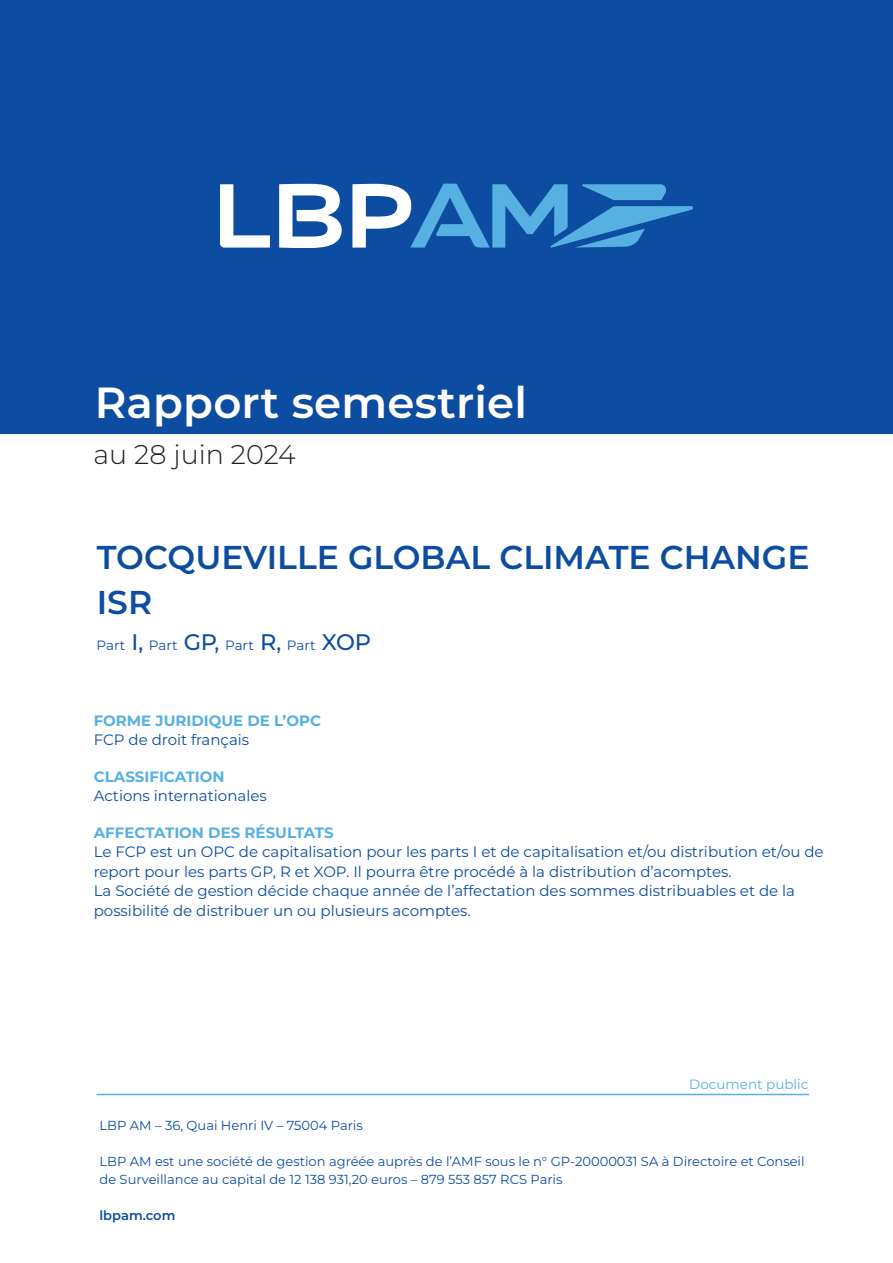
<style>
.page{position:relative;width:893px;height:1263px;background:#fff}
.page>*{position:absolute;margin:0;border:0;box-sizing:border-box;transform-origin:0 0}
.t1{font:600 43.5px "Montserrat";letter-spacing:.005em;color:#fff}
.t2{font:600 33px/45px "Montserrat";color:#0d4da1}
.t3{font:300 27px "Montserrat";color:#231f20}
.t4{font:15px/19.5px "Montserrat";color:#0d4da1}
.t5{font:700 15px "Montserrat";color:#57b0e2}
.t6{font:13.5px "Montserrat";color:#0d4da1}
.t7{font:13.5px "Montserrat";color:#57b0e2}
.t8{font:13.05px/18px "Montserrat";color:#0d4da1}
.t9{font:600 13.05px "Montserrat";color:#0d4da1}
.s1{font-weight:500;font-size:22.5px}
.s2{font-weight:500;font-size:21px}
</style>
<div class="page">
<div style="left:0;top:0;width:893px;height:434px;background:#0d4da1"></div>
<svg style="left:220px;top:184px;width:50px;height:64px"></svg>
<svg style="left:279px;top:184px;width:63px;height:64px"></svg>
<svg style="left:352px;top:184px;width:341px;height:64px"></svg>
<hr style="left:97px;top:1094px;width:712px;height:1px;background:#57b0e2">
<h1 class="t1" style="left:95px;top:374px;width:434px">Rapport semestriel</h1>
<h3 class="t3" style="left:94px;top:437px;width:204px">au 28 juin 2024</h3>
<h2 class="t2" style="left:97px;top:534px;width:714px">TOCQUEVILLE GLOBAL CLIMATE CHANGE<br>ISR</h2>
<p class="t6" style="left:97px;top:636px;width:276px">Part <span class="s1">I</span><span class="s2">,</span> Part <span class="s1">GP</span><span class="s2">,</span> Part <span class="s1">R</span><span class="s2">,</span> Part <span class="s1">XOP</span></p>
<p class="t5" style="left:94px;top:710px;width:229px">FORME JURIDIQUE DE L’OPC</p>
<p class="t4" style="left:94px;top:730px;width:157px">FCP de droit français</p>
<p class="t5" style="left:94px;top:766px;width:132px">CLASSIFICATION</p>
<p class="t4" style="left:94px;top:786px;width:174px">Actions internationales</p>
<p class="t5" style="left:94px;top:822px;width:241px">AFFECTATION DES RÉSULTATS</p>
<p class="t4" style="left:94px;top:842px;width:731px">Le FCP est un OPC de capitalisation pour les parts I et de capitalisation et/ou distribution et/ou de report pour les parts GP, R et XOP. Il pourra être procédé à la distribution d’acomptes.<br>La Société de gestion décide chaque année de l’affectation des sommes distribuables et de la possibilité de distribuer un ou plusieurs acomptes.</p>
<p class="t7" style="left:689px;top:1075px;width:121px">Document public</p>
<p class="t8" style="left:99px;top:1116px;width:265px">LBP AM – 36, Quai Henri IV – 75004 Paris</p>
<p class="t8" style="left:99px;top:1152px;width:707px">LBP AM est une société de gestion agréée auprès de l’AMF sous le n° GP-20000031 SA à Directoire et Conseil de Surveillance au capital de 12 138 931,20 euros – 879 553 857 RCS Paris</p>
<p class="t9" style="left:99px;top:1207px;width:77px">lbpam.com</p>
</div>
